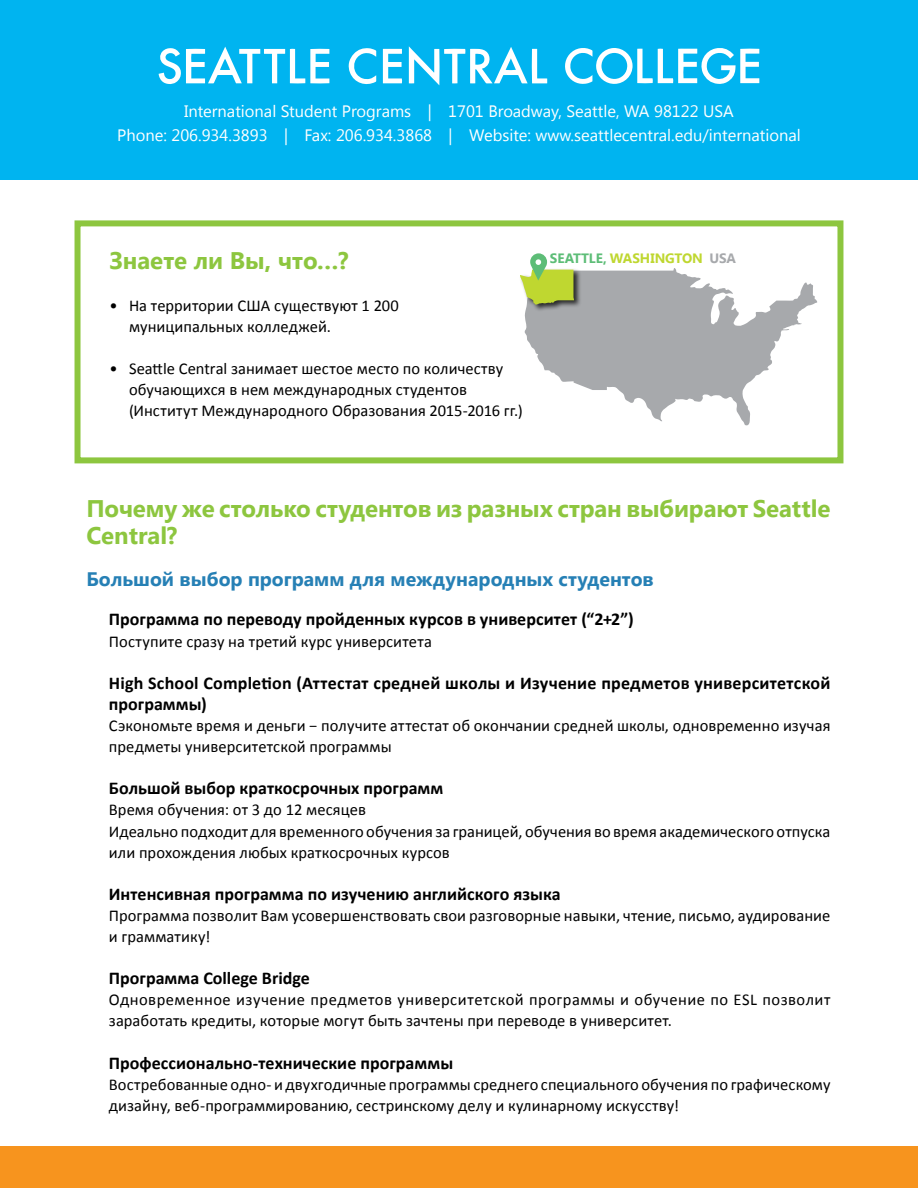
<style>
.page{position:relative;width:918px;height:1188px;background:#fff}
.page>*{position:absolute;margin:0;border:0;box-sizing:border-box;transform-origin:0 0}
.t1{font:700 24px/27.2px "Segoe UI";letter-spacing:-.005em;color:#8dc63f}
.t2{font:700 19.5px "Segoe UI";color:#2680b5}
.t3{font:700 18px/21.1px "Calibri";color:#000}
.t4{font:16.5px/21.1px "Calibri";letter-spacing:.005em;color:#000}
.t5{font:16.5px/21.1px "Calibri";letter-spacing:.025em;color:#000}
.t6{font:16.5px/24px "Segoe UI";color:#fff;text-align:center}
.t7{font:700 13.5px "Segoe UI";letter-spacing:-.01em;color:#bfd730}
.s1{color:#5dbd77}
.s2{color:#a7a9ac}
</style>
<div class="page">
<div style="left:0;top:0;width:918px;height:179px;background:#00b4f0"></div>
<div style="left:0;top:1146px;width:918px;height:42px;background:#f7941e"></div>
<div style="left:75px;top:220px;width:768px;height:243px;border:6px solid #8dc63f"></div>
<svg style="left:524px;top:268px;width:293px;height:158px;fill:#a7a9ac"></svg>
<div style="left:519px;top:268px;width:63px;height:44px;background:#000;opacity:.75"></div>
<svg style="left:520px;top:253px;width:54px;height:52px"></svg>
<svg style="left:565px;top:48px;width:194px;height:36px"></svg>
<svg style="left:383px;top:49px;width:19px;height:34px"></svg>
<svg style="left:348px;top:48px;width:28px;height:37px"></svg>
<svg style="left:409px;top:46px;width:138px;height:39px"></svg>
<svg style="left:159px;top:47px;width:170px;height:37px"></svg>
<p class="t6" style="left:117px;top:99px;width:685px">International Student Programs | 1701 Broadway, Seattle, WA 98122 USA<br>Phone: 206.934.3893 | Fax: 206.934.3868 | Website: www.seattlecentral.edu/international</p>
<h1 class="t1" style="left:110px;top:246px;width:241px">Знаете ли Вы, что…?</h1>
<p class="t4" style="left:129px;top:295px;width:271px;text-indent:-20px">• На территории США существуют 1 200 муниципальных колледжей.</p>
<p class="t4" style="left:129px;top:358px;width:395px;text-indent:-20px">• Seattle Central занимает шестое место по количеству обучающихся в нем международных студентов (Институт Международного Образования 2015-2016 гг.)</p>
<p class="t7" style="left:550px;top:249px;width:188px"><span class="s1">SEATTLE,</span> WASHINGTON <span class="s2">USA</span></p>
<h1 class="t1" style="left:86px;top:494px;width:746px">Почему же столько студентов из разных стран выбирают Seattle<br>Central?</h1>
<p class="t2" style="left:86px;top:565px;width:569px">Большой выбор программ для международных студентов</p>
<p class="t3" style="left:109px;top:609px;width:526px">Программа по переводу пройденных курсов в университет (“2+2”)</p>
<p class="t4" style="left:109px;top:631px;width:325px">Поступите сразу на третий курс университета</p>
<p class="t3" style="left:109px;top:672px;width:723px">High School Completion (Аттестат средней школы и Изучение предметов университетской программы)</p>
<p class="t4" style="left:109px;top:715px;width:723px">Сэкономьте время и деньги − получите аттестат об окончании средней школы, одновременно изучая предметы университетской программы</p>
<p class="t3" style="left:109px;top:778px;width:336px">Большой выбор краткосрочных программ</p>
<p class="t4" style="left:109px;top:799px;width:723px">Время обучения: от 3 до 12 месяцев<br>Идеально подходит для временного обучения за границей, обучения во время академического отпуска или прохождения любых краткосрочных курсов</p>
<p class="t3" style="left:109px;top:883px;width:453px">Интенсивная программа по изучению английского языка</p>
<p class="t4" style="left:109px;top:905px;width:723px">Программа позволит Вам усовершенствовать свои разговорные навыки, чтение, письмо, аудирование и грамматику!</p>
<p class="t3" style="left:109px;top:968px;width:203px">Программа College Bridge</p>
<p class="t5" style="left:109px;top:989px;width:723px">Одновременное изучение предметов университетской программы и обучение по ESL позволит заработать кредиты, которые могут быть зачтены при переводе в университет.</p>
<p class="t3" style="left:109px;top:1052px;width:346px">Профессионально-технические программы</p>
<p class="t4" style="left:109px;top:1074px;width:723px">Востребованные одно- и двухгодичные программы среднего специального обучения по графическому дизайну, веб-программированию, сестринскому делу и кулинарному искусству!</p>
</div>
